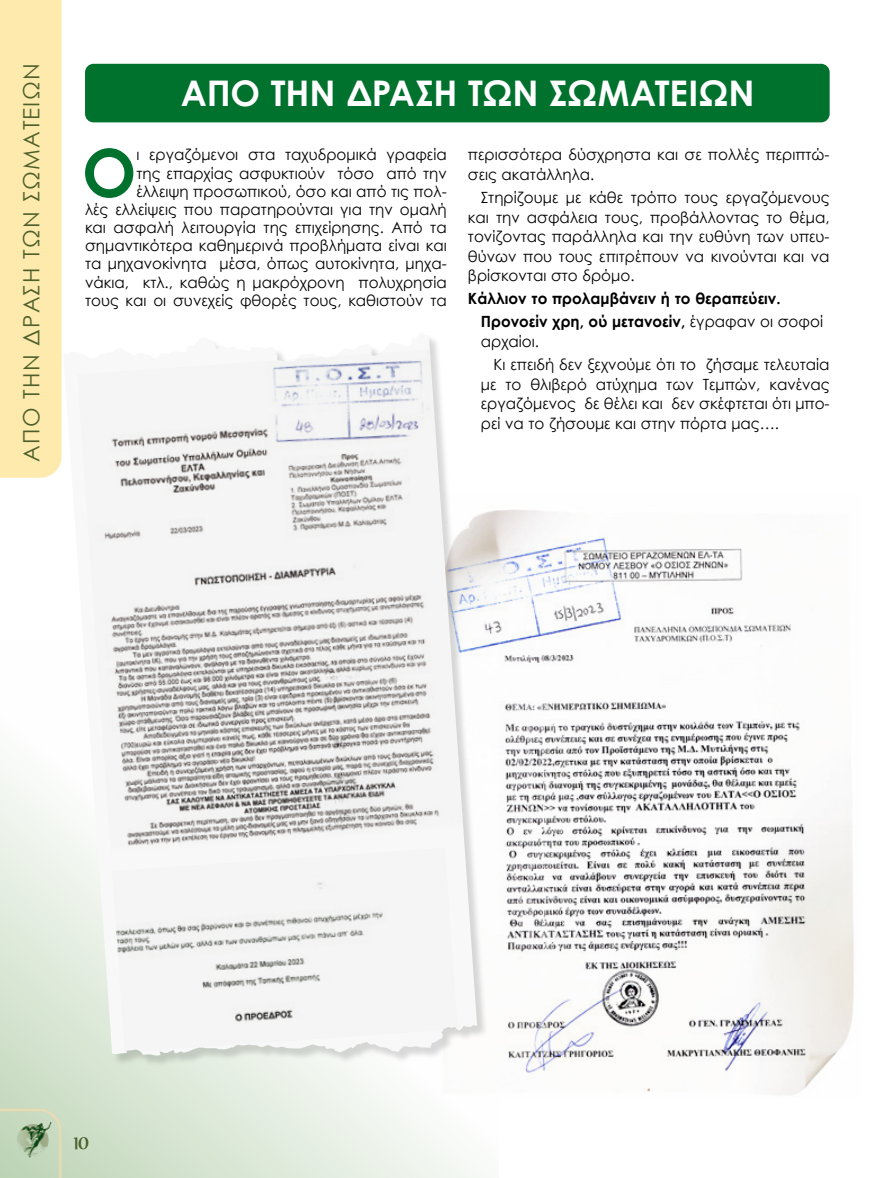
<style>
.page{position:relative;width:893px;height:1178px;background:#fff}
.page>*{position:absolute;margin:0;border:0;box-sizing:border-box;transform-origin:0 0}
.t1{font:700 66px "Century Gothic";color:#00722d}
.t2{font:700 35.25px "Century Gothic";letter-spacing:-.005em;color:#fff}
.t3{font:22.5px "Century Gothic";letter-spacing:.05em;color:#4d602c}
.t4{font:18px "UB Paris";color:#4d602c}
.t5{font:15.45px/18.1px "Century Gothic";color:#000}
.t6{font:700 15.45px/23px "Century Gothic";color:#000}
.s1{font-weight:400}
</style>
<div class="page">
<svg style="left:0;top:765px;width:480px;height:413px"></svg>
<div style="left:0;top:0;width:62px;height:478px;background:#ffeaad"></div>
<img style="left:442px;top:510px;width:412px;height:587px">
<img style="left:446px;top:522px;width:402px;height:570px">
<div style="left:65px;top:334px;width:424px;height:733px;background:#000;opacity:.15"></div>
<svg style="left:62px;top:334px;width:419px;height:722px"></svg>
<img style="left:77px;top:350px;width:386px;height:503px">
<img style="left:112px;top:848px;width:346px;height:204px">
<div style="left:85px;top:64px;width:745px;height:58px;background:#00722d;border-radius:9px"></div>
<svg style="left:0;top:1108px;width:62px;height:70px;background:#c7d7ba"></svg>
<svg style="left:15px;top:1117px;width:40px;height:44px;background:#a7be9f"></svg>
<h3 class="t3" style="left:16px;top:462px;width:399px;rotate:-90deg">ΑΠΟ ΤΗΝ ΔΡAΣΗ ΤΩΝ ΣΩΜΑΤΕΙΩΝ</h3>
<h2 class="t2" style="left:181px;top:67px;width:575px">ΑΠΟ ΤΗΝ ΔΡΆΣΗ ΤΩΝ ΣΩΜΑΤΕΙΩΝ</h2>
<h1 class="t1" style="left:82px;top:123px;width:56px">O</h1>
<p class="t5" style="left:85px;top:146px;width:363px;text-align:right">ι εργαζόμενοι στα ταχυδρομικά γραφεία<br>της επαρχίας ασφυκτιούν τόσο από την έλλειψη προσωπικού, όσο και από τις πολ-<br>λές ελλείψεις που παρατηρούνται για την ομαλή και ασφαλή λειτουργία της επιχείρησης. Από τα σημαντικότερα καθημερινά προβλήματα είναι και τα μηχανοκίνητα μέσα, όπως αυτοκίνητα, μηχα&shy;νάκια, κτλ., καθώς η μακρόχρονη πολυχρησία τους και οι συνεχείς φθορές τους, καθιστούν τα</p>
<p class="t5" style="left:468px;top:145px;width:363px;line-height:19.6px">περισσότερα δύσχρηστα και σε πολλές περιπτώ&shy;σεις ακατάλληλα.</p>
<p class="t5" style="left:468px;top:187px;width:363px;line-height:19.6px;text-align:justify;text-indent:13px">Στηρίζουμε με κάθε τρόπο τους εργαζόμενους και την ασφάλεια τους, προβάλλοντας το θέμα, τονίζοντας παράλληλα και την ευθύνη των υπευ&shy;θύνων που τους επιτρέπουν να κινούνται και να βρίσκονται στο δρόμο.</p>
<p class="t6" style="left:481px;top:287px;width:344px;text-indent:-13px">Κάλλιον το προλαμβάνειν ή το θεραπεύειν.<br>Προνοείν χρη, ού μετανοείν, <span class="s1">έγραφαν οι σοφοί</span></p>
<p class="t5" style="left:494px;top:330px;width:338px;line-height:23px;text-indent:-13px">αρχαίοι.<br>Κι επειδή δεν ξεχνούμε ότι το ζήσαμε τελευταία</p>
<p class="t5" style="left:481px;top:374px;width:350px;line-height:19.6px;text-align:justify">με το θλιβερό ατύχημα των Τεμπών, κανένας εργαζόμενος δε θέλει και δεν σκέφτεται ότι μπο&shy;ρεί να το ζήσουμε και στην πόρτα μας….</p>
<p class="t4" style="left:73px;top:1136px;width:17px">10</p>
</div>
